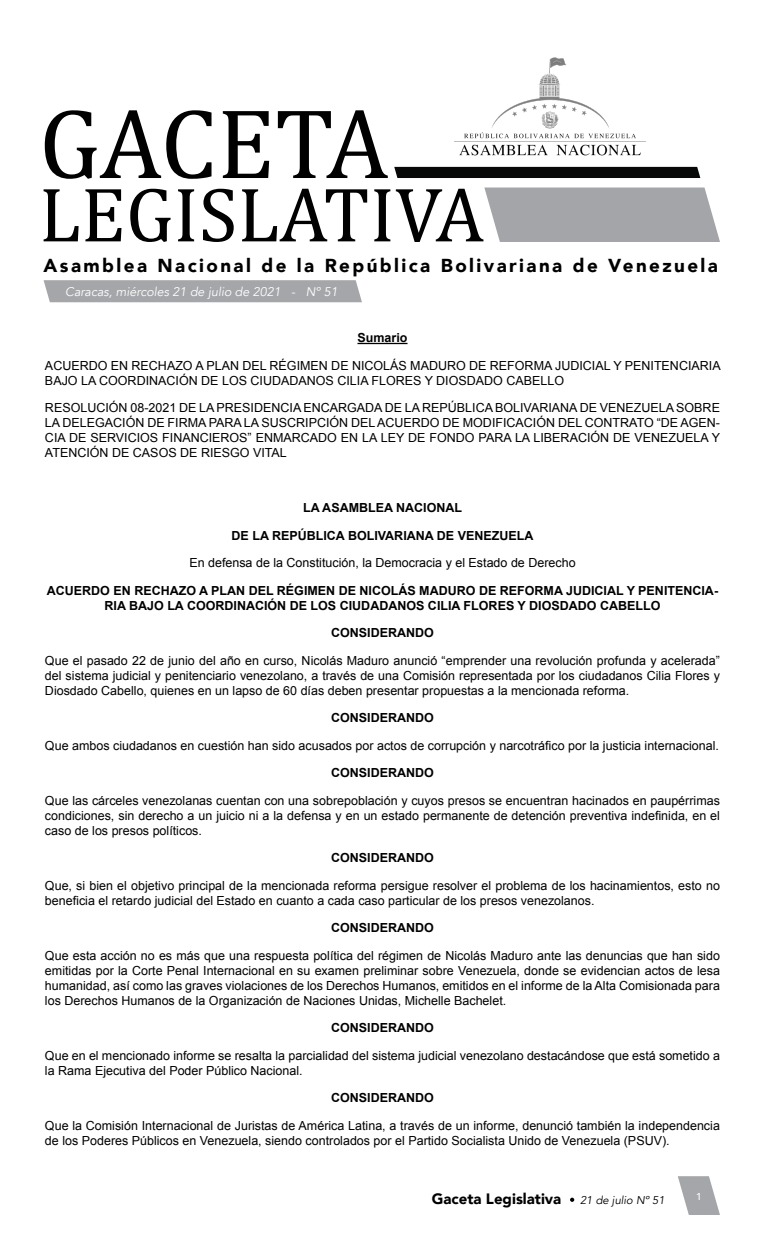
<style>
.page{position:relative;width:765px;height:1260px;background:#fff}
.page>*{position:absolute;margin:0;border:0;box-sizing:border-box;transform-origin:0 0}
.t1{font:900 18.75px "Avenir";letter-spacing:.13em;color:#000}
.t2{font:900 15px "Avenir";color:#000}
.t3{font:12.5px/15px "Arial";color:#000}
.t4{font:700 12.5px/15px "Arial";color:#000;text-align:center}
.t5{font:italic 12.5px "Avenir";color:#fff}
.t6{font:italic 11.25px "Avenir";color:#000}
.t7{font:500 10px "Avenir";color:#fff}
</style>
<div class="page">
<svg style="left:678px;top:1176px;width:42px;height:39px"></svg>
<svg style="left:570px;top:1198px;width:4px;height:4px"></svg>
<div style="left:394px;top:167px;width:306px;height:11px;background:#070908"></div>
<svg style="left:45px;top:110px;width:343px;height:69px"></svg>
<svg style="left:44px;top:189px;width:35px;height:52px"></svg>
<svg style="left:85px;top:189px;width:36px;height:52px"></svg>
<svg style="left:130px;top:189px;width:41px;height:53px"></svg>
<svg style="left:178px;top:189px;width:16px;height:52px"></svg>
<svg style="left:203px;top:189px;width:31px;height:53px"></svg>
<svg style="left:242px;top:189px;width:125px;height:52px"></svg>
<svg style="left:374px;top:189px;width:16px;height:52px"></svg>
<svg style="left:396px;top:188px;width:324px;height:54px"></svg>
<div style="left:44px;top:280px;width:318px;height:22px;background:#a4a6a9"></div>
<hr style="left:358px;top:343px;width:50px;height:1px;background:#000">
<img style="left:454px;top:57px;width:192px;height:99px">
<h1 class="t1" style="left:44px;top:250px;width:676px">Asamblea Nacional de la República Bolivariana de Venezuela</h1>
<p class="t5" style="left:65px;top:284px;width:274px">Caracas, miércoles 21 de julio de 2021 - Nº 51</p>
<p class="t4" style="left:358px;top:331px;width:52px">Sumario</p>
<p class="t3" style="left:45px;top:358px;width:677px">ACUERDO EN RECHAZO A PLAN DEL RÉGIMEN DE NICOLÁS MADURO DE REFORMA JUDICIAL Y PENITENCIARIA<br>BAJO LA COORDINACIÓN DE LOS CIUDADANOS CILIA FLORES Y DIOSDADO CABELLO</p>
<p class="t3" style="left:45px;top:400px;width:677px;text-align:justify">RESOLUCIÓN 08-2021 DE LA PRESIDENCIA ENCARGADA DE LA REPÚBLICA BOLIVARIANA DE VENEZUELA SOBRE LA DELEGACIÓN DE FIRMA PARA LA SUSCRIPCIÓN DEL ACUERDO DE MODIFICACIÓN DEL CONTRATO “DE AGEN-CIA DE SERVICIOS FINANCIEROS” ENMARCADO EN LA LEY DE FONDO PARA LA LIBERACIÓN DE VENEZUELA Y ATENCIÓN DE CASOS DE RIESGO VITAL</p>
<p class="t4" style="left:303px;top:501px;width:161px">LA ASAMBLEA NACIONAL</p>
<p class="t4" style="left:232px;top:528px;width:303px">DE LA REPÚBLICA BOLIVARIANA DE VENEZUELA</p>
<p class="t3" style="left:189px;top:555px;width:388px">En defensa de la Constitución, la Democracia y el Estado de Derecho</p>
<p class="t4" style="left:47px;top:583px;width:673px">ACUERDO EN RECHAZO A PLAN DEL RÉGIMEN DE NICOLÁS MADURO DE REFORMA JUDICIAL Y PENITENCIA-<br>RIA BAJO LA COORDINACIÓN DE LOS CIUDADANOS CILIA FLORES Y DIOSDADO CABELLO</p>
<p class="t4" style="left:331px;top:626px;width:104px">CONSIDERANDO</p>
<p class="t3" style="left:45px;top:653px;width:677px;text-align:justify">Que el pasado 22 de junio del año en curso, Nicolás Maduro anunció “emprender una revolución profunda y acelerada” del sistema judicial y penitenciario venezolano, a través de una Comisión representada por los ciudadanos Cilia Flores y Diosdado Cabello, quienes en un lapso de 60 días deben presentar propuestas a la mencionada reforma.</p>
<p class="t4" style="left:331px;top:711px;width:104px">CONSIDERANDO</p>
<p class="t3" style="left:45px;top:738px;width:675px">Que ambos ciudadanos en cuestión han sido acusados por actos de corrupción y narcotráfico por la justicia internacional.</p>
<p class="t4" style="left:331px;top:766px;width:104px">CONSIDERANDO</p>
<p class="t3" style="left:45px;top:793px;width:677px;text-align:justify">Que las cárceles venezolanas cuentan con una sobrepoblación y cuyos presos se encuentran hacinados en paupérrimas condiciones, sin derecho a un juicio ni a la defensa y en un estado permanente de detención preventiva indefinida, en el caso de los presos políticos.</p>
<p class="t4" style="left:331px;top:851px;width:104px">CONSIDERANDO</p>
<p class="t3" style="left:45px;top:878px;width:676px">Que, si bien el objetivo principal de la mencionada reforma persigue resolver el problema de los hacinamientos, esto no beneficia el retardo judicial del Estado en cuanto a cada caso particular de los presos venezolanos.</p>
<p class="t4" style="left:331px;top:921px;width:104px">CONSIDERANDO</p>
<p class="t3" style="left:45px;top:948px;width:677px;text-align:justify">Que esta acción no es más que una respuesta política del régimen de Nicolás Maduro ante las denuncias que han sido emitidas por la Corte Penal Internacional en su examen preliminar sobre Venezuela, donde se evidencian actos de lesa humanidad, así como las graves violaciones de los Derechos Humanos, emitidos en el informe de la Alta Comisionada para los Derechos Humanos de la Organización de Naciones Unidas, Michelle Bachelet.</p>
<p class="t4" style="left:331px;top:1021px;width:104px">CONSIDERANDO</p>
<p class="t3" style="left:45px;top:1048px;width:677px">Que en el mencionado informe se resalta la parcialidad del sistema judicial venezolano destacándose que está sometido a la Rama Ejecutiva del Poder Público Nacional.</p>
<p class="t4" style="left:331px;top:1091px;width:104px">CONSIDERANDO</p>
<p class="t3" style="left:45px;top:1118px;width:676px">Que la Comisión Internacional de Juristas de América Latina, a través de un informe, denunció también la independencia de los Poderes Públicos en Venezuela, siendo controlados por el Partido Socialista Unido de Venezuela (PSUV).</p>
<p class="t2" style="left:432px;top:1186px;width:131px">Gaceta Legislativa</p>
<p class="t7" style="left:696px;top:1188px;width:7px">1</p>
<p class="t6" style="left:580px;top:1193px;width:86px">21 de julio Nº 51</p>
</div>
